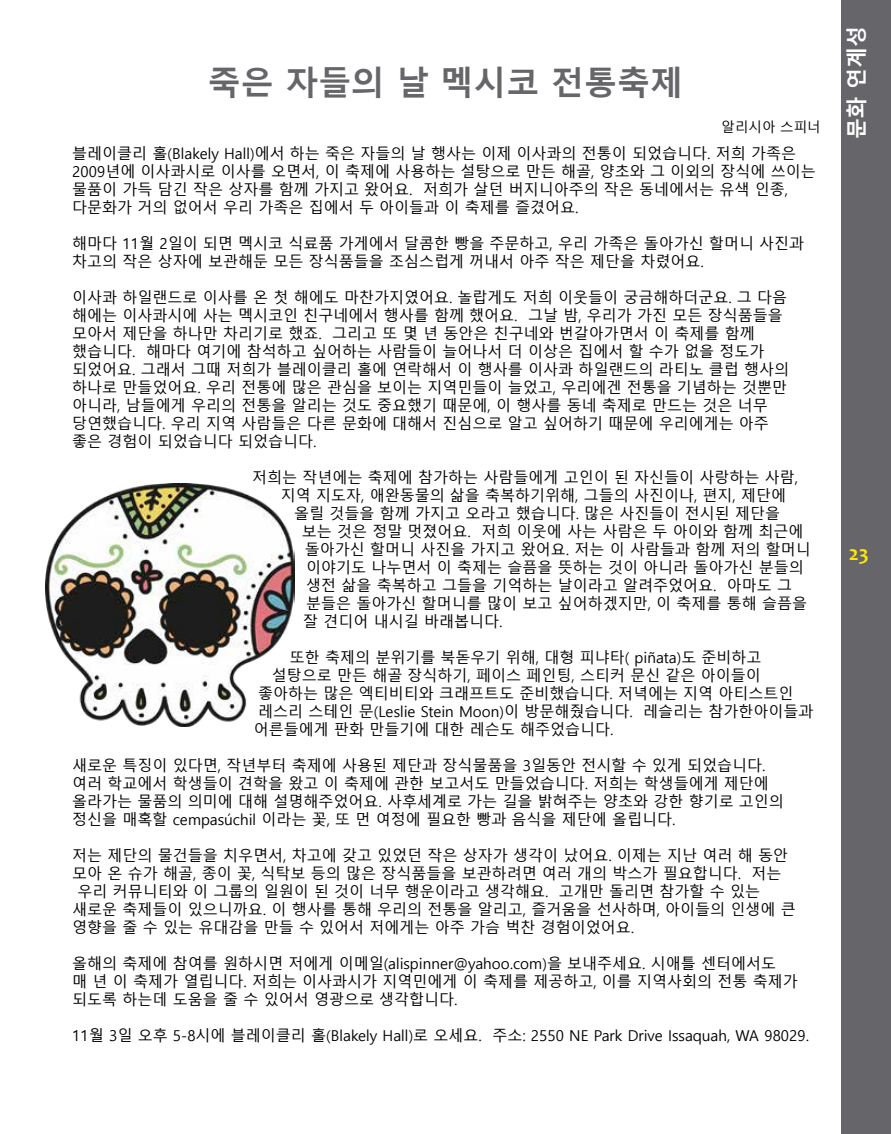
<style>
.page{position:relative;width:891px;height:1134px;background:#fff}
.page>*{position:absolute;margin:0;border:0;box-sizing:border-box;transform-origin:0 0}
.t1{font:700 33px "Malgun Gothic";color:#65656a}
.t2{font:700 21px "Malgun Gothic";color:#fff}
.t3{font:700 21px "Candara";color:#fde70a}
.t4{font:15px/18px "Malgun Gothic";color:#000}
.t5{font:13.5px "Malgun Gothic";color:#000}
</style>
<div class="page">
<div style="left:842px;top:0;width:49px;height:1134px;background:#65656a"></div>
<img style="left:46px;top:483px;width:248px;height:243px">
<h1 class="t1" style="left:208px;top:64px;width:477px">죽은 자들의 날 멕시코 전통축제</h1>
<p class="t5" style="left:722px;top:120px;width:101px">알리시아 스피너</p>
<p class="t4" style="left:72px;top:145px;width:745px">블레이클리 홀(Blakely Hall)에서 하는 죽은 자들의 날 행사는 이제 이사콰의 전통이 되었습니다. 저희 가족은 2009년에 이사콰시로 이사를 오면서, 이 축제에 사용하는 설탕으로 만든 해골, 양초와 그 이외의 장식에 쓰이는 물품이 가득 담긴 작은 상자를 함께 가지고 왔어요. 저희가 살던 버지니아주의 작은 동네에서는 유색 인종, 다문화가 거의 없어서 우리 가족은 집에서 두 아이들과 이 축제를 즐겼어요.</p>
<p class="t4" style="left:72px;top:235px;width:734px">해마다 11월 2일이 되면 멕시코 식료품 가게에서 달콤한 빵을 주문하고, 우리 가족은 돌아가신 할머니 사진과 차고의 작은 상자에 보관해둔 모든 장식품들을 조심스럽게 꺼내서 아주 작은 제단을 차렸어요.</p>
<p class="t4" style="left:72px;top:289px;width:718px">이사콰 하일랜드로 이사를 온 첫 해에도 마찬가지였어요. 놀랍게도 저희 이웃들이 궁금해하더군요. 그 다음 해에는 이사콰시에 사는 멕시코인 친구네에서 행사를 함께 했어요. 그날 밤, 우리가 가진 모든 장식품들을 모아서 제단을 하나만 차리기로 했죠. 그리고 또 몇 년 동안은 친구네와 번갈아가면서 이 축제를 함께 했습니다. 해마다 여기에 참석하고 싶어하는 사람들이 늘어나서 더 이상은 집에서 할 수가 없을 정도가 되었어요. 그래서 그때 저희가 블레이클리 홀에 연락해서 이 행사를 이사콰 하일랜드의 라티노 클럽 행사의 하나로 만들었어요. 우리 전통에 많은 관심을 보이는 지역민들이 늘었고, 우리에겐 전통을 기념하는 것뿐만 아니라, 남들에게 우리의 전통을 알리는 것도 중요했기 때문에, 이 행사를 동네 축제로 만드는 것은 너무 당연했습니다. 우리 지역 사람들은 다른 문화에 대해서 진심으로 알고 싶어하기 때문에 우리에게는 아주 좋은 경험이 되었습니다 되었습니다.</p>
<p class="t4" style="left:252px;top:469px;width:547px">저희는 작년에는 축제에 참가하는 사람들에게 고인이 된 자신들이 사랑하는 사람,</p>
<p class="t4" style="left:281px;top:487px;width:507px">지역 지도자, 애완동물의 삶을 축복하기위해, 그들의 사진이나, 편지, 제단에</p>
<p class="t4" style="left:294px;top:505px;width:487px">올릴 것들을 함께 가지고 오라고 했습니다. 많은 사진들이 전시된 제단을</p>
<p class="t4" style="left:302px;top:523px;width:503px">보는 것은 정말 멋졌어요. 저희 이웃에 사는 사람은 두 아이와 함께 최근에</p>
<p class="t4" style="left:305px;top:541px;width:508px">돌아가신 할머니 사진을 가지고 왔어요. 저는 이 사람들과 함께 저의 할머니</p>
<p class="t4" style="left:306px;top:559px;width:499px">이야기도 나누면서 이 축제는 슬픔을 뜻하는 것이 아니라 돌아가신 분들의</p>
<p class="t4" style="left:306px;top:577px;width:487px">생전 삶을 축복하고 그들을 기억하는 날이라고 알려주었어요. 아마도 그</p>
<p class="t4" style="left:306px;top:595px;width:502px">분들은 돌아가신 할머니를 많이 보고 싶어하겠지만, 이 축제를 통해 슬픔을</p>
<p class="t4" style="left:303px;top:613px;width:201px">잘 견디어 내시길 바래봅니다.</p>
<p class="t4" style="left:290px;top:649px;width:473px">또한 축제의 분위기를 북돋우기 위해, 대형 피냐타( piñata)도 준비하고</p>
<p class="t4" style="left:272px;top:667px;width:491px">설탕으로 만든 해골 장식하기, 페이스 페인팅, 스티커 문신 같은 아이들이</p>
<p class="t4" style="left:258px;top:685px;width:537px">좋아하는 많은 엑티비티와 크래프트도 준비했습니다. 저녁에는 지역 아티스트인</p>
<p class="t4" style="left:258px;top:703px;width:557px">레스리 스테인 문(Leslie Stein Moon)이 방문해줬습니다. 레슬리는 참가한아이들과</p>
<p class="t4" style="left:254px;top:721px;width:361px">어른들에게 판화 만들기에 대한 레슨도 해주었습니다.</p>
<p class="t4" style="left:72px;top:757px;width:713px">새로운 특징이 있다면, 작년부터 축제에 사용된 제단과 장식물품을 3일동안 전시할 수 있게 되었습니다. 여러 학교에서 학생들이 견학을 왔고 이 축제에 관한 보고서도 만들었습니다. 저희는 학생들에게 제단에 올라가는 물품의 의미에 대해 설명해주었어요. 사후세계로 가는 길을 밝혀주는 양초와 강한 향기로 고인의 정신을 매혹할 cempasúchil 이라는 꽃, 또 먼 여정에 필요한 빵과 음식을 제단에 올립니다.</p>
<p class="t4" style="left:72px;top:847px;width:717px">저는 제단의 물건들을 치우면서, 차고에 갖고 있었던 작은 상자가 생각이 났어요. 이제는 지난 여러 해 동안</p>
<p class="t4" style="left:72px;top:865px;width:711px">모아 온 슈가 해골, 종이 꽃, 식탁보 등의 많은 장식품들을 보관하려면 여러 개의 박스가 필요합니다. 저는</p>
<p class="t4" style="left:78px;top:883px;width:684px">우리 커뮤니티와 이 그룹의 일원이 된 것이 너무 행운이라고 생각해요. 고개만 돌리면 참가할 수 있는</p>
<p class="t4" style="left:72px;top:901px;width:725px">새로운 축제들이 있으니까요. 이 행사를 통해 우리의 전통을 알리고, 즐거움을 선사하며, 아이들의 인생에 큰</p>
<p class="t4" style="left:72px;top:919px;width:563px">영향을 줄 수 있는 유대감을 만들 수 있어서 저에게는 아주 가슴 벅찬 경험이었어요.</p>
<p class="t4" style="left:72px;top:955px;width:727px">올해의 축제에 참여를 원하시면 저에게 이메일(alispinner@yahoo.com)을 보내주세요. 시애틀 센터에서도<br>매 년 이 축제가 열립니다. 저희는 이사콰시가 지역민에게 이 축제를 제공하고, 이를 지역사회의 전통 축제가 되도록 하는데 도움을 줄 수 있어서 영광으로 생각합니다.</p>
<p class="t4" style="left:72px;top:1027px;width:738px">11월 3일 오후 5-8시에 블레이클리 홀(Blakely Hall)로 오세요. 주소: 2550 NE Park Drive Issaquah, WA 98029.</p>
<h2 class="t2" style="left:845px;top:139px;width:114px;rotate:-90deg">문화 연계성</h2>
<h2 class="t3" style="left:849px;top:540px;width:21px">23</h2>
</div>
